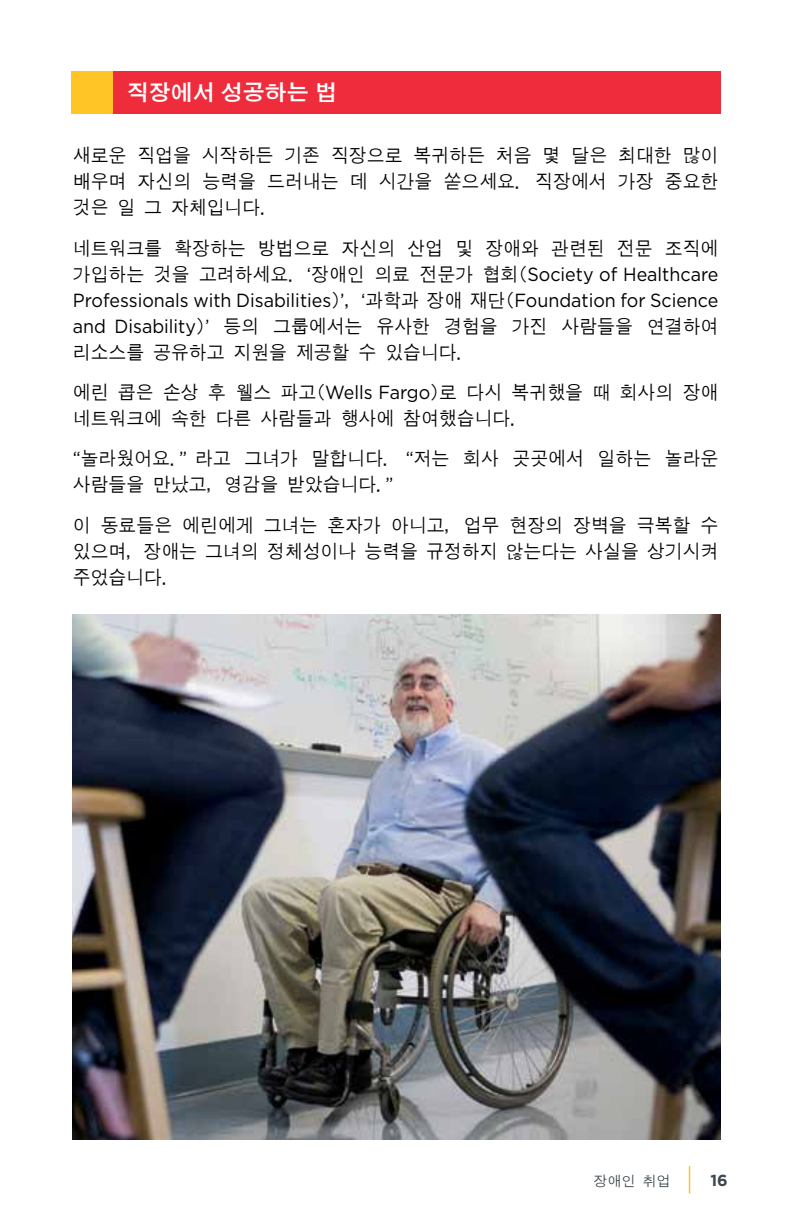
<style>
.page{position:relative;width:792px;height:1224px;background:#fff}
.page>*{position:absolute;margin:0;border:0;box-sizing:border-box;transform-origin:0 0}
.t1{font:22px "DFK Hei Bd MAC KSC H";color:#fff}
.t2{font:19px/26px "DFK Gothic Md WIN KSC H";color:#000;scale:.94 1}
.t3{font:19px "Gotham";color:#000;scale:.94 1}
.t4{font:700 16px "Gotham";color:#3d464c}
.t5{font:14px "DFK Gothic Md WIN KSC H";color:#3d464c}
.s1{font-family:"Gotham"}
.s2{font-family:"DFK Gothic Md WIN KSC H"}
</style>
<div class="page">
<svg style="left:689px;top:1166px;width:1px;height:28px"></svg>
<img style="left:72px;top:614px;width:648px;height:525px">
<div style="left:71px;top:71px;width:43px;height:43px;background:#ffc426"></div>
<div style="left:113px;top:71px;width:607px;height:43px;background:#ee2c3c"></div>
<p class="t1" style="left:127px;top:81px;width:212px">직장에서 성공하는 법</p>
<p class="t2" style="left:73px;top:142px;width:688px;text-align:justify">새로운 직업을 시작하든 기존 직장으로 복귀하든 처음 몇 달은 최대한 많이 배우며 자신의 능력을 드러내는 데 시간을 쏟으세요. 직장에서 가장 중요한 것은 일 그 자체입니다.</p>
<p class="t2" style="left:73px;top:235px;width:688px">네트워크를 확장하는 방법으로 자신의 산업 및 장애와 관련된 전문 조직에 가입하는 것을 고려하세요. <span class="s1">‘</span>장애인 의료 전문가 협회(<span class="s1">Society of Healthcare</span></p>
<p class="t3" style="left:73px;top:288px;width:688px">Professionals with Disabilities<span class="s2">)</span>’<span class="s2">,</span> ‘<span class="s2">과학과 장애 재단(</span>Foundation for Science</p>
<p class="t2" style="left:73px;top:313px;width:688px"><span class="s1">and Disability</span>)<span class="s1">’</span> 등의 그룹에서는 유사한 경험을 가진 사람들을 연결하여 리소스를 공유하고 지원을 제공할 수 있습니다.</p>
<p class="t2" style="left:73px;top:379px;width:688px">에린 콥은 손상 후 웰스 파고(<span class="s1">Wells Fargo</span>)로 다시 복귀했을 때 회사의 장애 네트워크에 속한 다른 사람들과 행사에 참여했습니다.</p>
<p class="t2" style="left:73px;top:446px;width:688px"><span class="s1">“</span>놀라웠어요.<span class="s1">”</span> 라고 그녀가 말합니다. <span class="s1">“</span>저는 회사 곳곳에서 일하는 놀라운 사람들을 만났고, 영감을 받았습니다.<span class="s1">”</span></p>
<p class="t2" style="left:73px;top:512px;width:688px;text-align:justify">이 동료들은 에린에게 그녀는 혼자가 아니고, 업무 현장의 장벽을 극복할 수 있으며, 장애는 그녀의 정체성이나 능력을 규정하지 않는다는 사실을 상기시켜 주었습니다.</p>
<p class="t5" style="left:594px;top:1174px;width:78px">장애인 취업</p>
<p class="t4" style="left:710px;top:1170px;width:19px">16</p>
</div>
